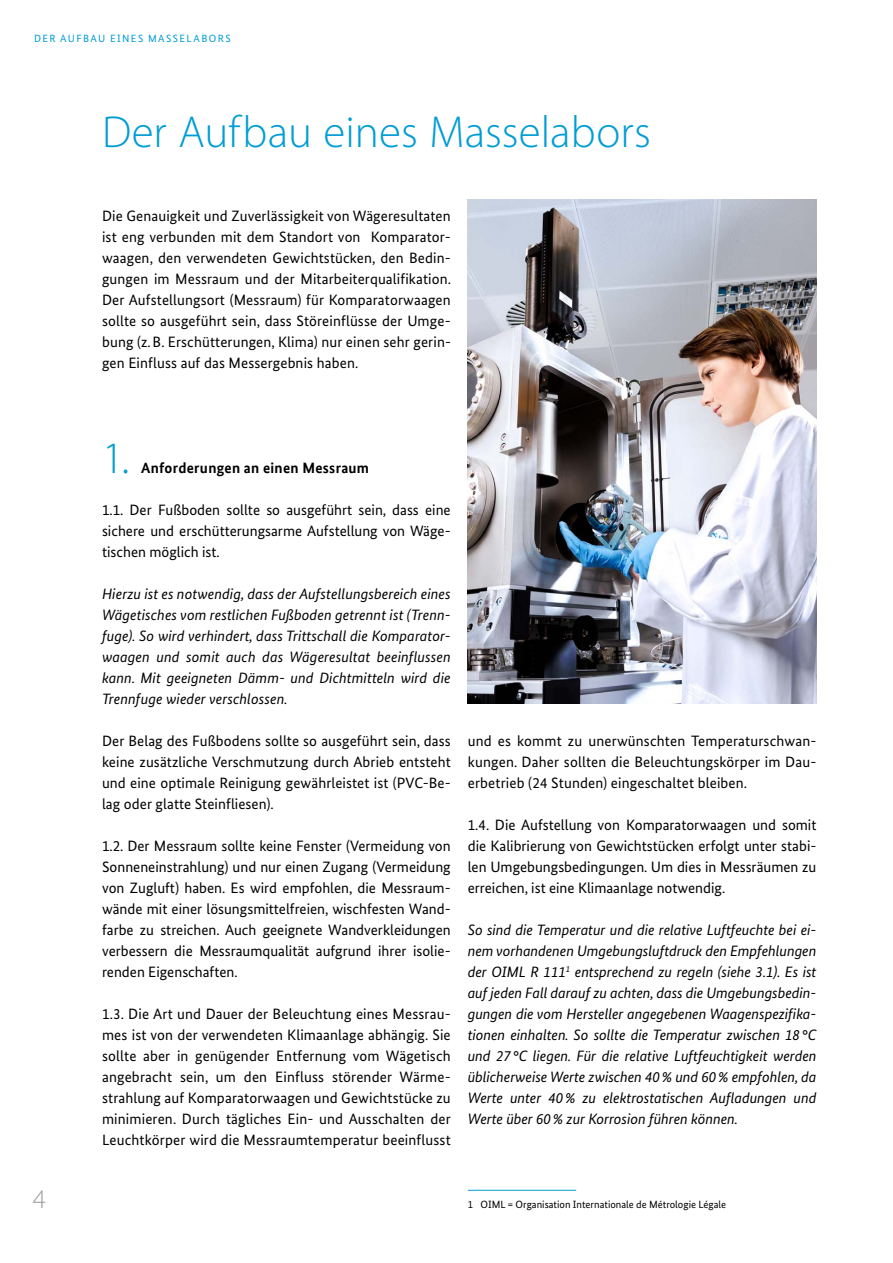
<style>
.page{position:relative;width:893px;height:1263px;background:#fff}
.page>*{position:absolute;margin:0;border:0;box-sizing:border-box;transform-origin:0 0}
.t1{font:300 45px "Myriad Pro";letter-spacing:.005em;color:#009dd4}
.t2{font:300 27px "Myriad Pro";color:#a0a1a1}
.t3{font:15px/21px "Bundes Sans";color:#000;text-align:justify}
.t4{font:italic 15px/21px "Bundes Sans";letter-spacing:-.005em;color:#000;text-align:justify}
.t5{font:700 15px "Bundes Sans Office";letter-spacing:.02em;color:#000}
.t6{font:10.5px "Bundes Sans";color:#000}
.t7{font:10.5px "Bundes Sans";color:#009dd4}
</style>
<div class="page">
<img style="left:468px;top:200px;width:348px;height:504px">
<hr style="left:468px;top:1190px;width:108px;height:1px;background:#009dd4">
<p class="t7" style="left:34px;top:32px;width:42px">Der Aufbau</p>
<p class="t7" style="left:110px;top:32px;width:8px">eines</p>
<p class="t7" style="left:148px;top:32px;width:19px">Masselabors</p>
<h1 class="t1" style="left:102px;top:105px;width:551px">Der Aufbau eines Masselabors</h1>
<h2 class="t2" style="left:33px;top:1182px;width:15px">4</h2>
<p class="t3" style="left:102px;top:205px;width:351px">Die Genauigkeit und Zuverlässigkeit von Wägeresultaten ist eng verbunden mit dem Standort von Komparator&shy;waagen, den verwendeten Gewichtstücken, den Bedin&shy;gungen im Messraum und der Mitarbeiterqualifikation.<br>Der Aufstellungsort (Messraum) für Komparatorwaagen sollte so ausgeführt sein, dass Störeinflüsse der Umge&shy;bung (z.B. Erschütterungen, Klima) nur einen sehr gerin&shy;gen Einfluss auf das Messergebnis haben.</p>
<h1 class="t1" style="left:102px;top:430px;width:29px">1.</h1>
<p class="t5" style="left:141px;top:459px;width:230px">Anforderungen an einen Messraum</p>
<p class="t3" style="left:102px;top:499px;width:350px;text-align:left">1.1. Der Fußboden sollte so ausgeführt sein, dass eine sichere und erschütterungsarme Aufstellung von Wäge&shy;tischen möglich ist.</p>
<p class="t4" style="left:102px;top:583px;width:350px">Hierzu ist es notwendig, dass der Aufstellungsbereich eines Wägetisches vom restlichen Fußboden getrennt ist (Trenn&shy;fuge). So wird verhindert, dass Trittschall die Komparator&shy;waagen und somit auch das Wägeresultat beeinflussen kann. Mit geeigneten Dämm- und Dichtmitteln wird die Trennfuge wieder verschlossen.</p>
<p class="t3" style="left:102px;top:730px;width:350px">Der Belag des Fußbodens sollte so ausgeführt sein, dass keine zusätzliche Verschmutzung durch Abrieb entsteht und eine optimale Reinigung gewährleistet ist (PVC-Be&shy;lag oder glatte Steinfliesen).</p>
<p class="t3" style="left:102px;top:835px;width:350px">1.2. Der Messraum sollte keine Fenster (Vermeidung von Sonneneinstrahlung) und nur einen Zugang (Vermeidung von Zugluft) haben. Es wird empfohlen, die Messraum&shy;wände mit einer lösungsmittelfreien, wischfesten Wand&shy;farbe zu streichen. Auch geeignete Wandverkleidungen verbessern die Messraumqualität aufgrund ihrer isolie&shy;renden Eigenschaften.</p>
<p class="t3" style="left:102px;top:1003px;width:350px">1.3. Die Art und Dauer der Beleuchtung eines Messrau&shy;mes ist von der verwendeten Klimaanlage abhängig. Sie sollte aber in genügender Entfernung vom Wägetisch angebracht sein, um den Einfluss störender Wärme&shy;strahlung auf Komparatorwaagen und Gewichtstücke zu minimieren. Durch tägliches Ein- und Ausschalten der Leuchtkörper wird die Messraumtemperatur beeinflusst</p>
<p class="t3" style="left:468px;top:730px;width:350px">und es kommt zu unerwünschten Temperaturschwan&shy;kungen. Daher sollten die Beleuchtungskörper im Dau&shy;erbetrieb (24 Stunden) eingeschaltet bleiben.</p>
<p class="t3" style="left:468px;top:814px;width:350px">1.4. Die Aufstellung von Komparatorwaagen und somit die Kalibrierung von Gewichtstücken erfolgt unter stabi&shy;len Umgebungsbedingungen. Um dies in Messräumen zu erreichen, ist eine Klimaanlage notwendig.</p>
<p class="t4" style="left:468px;top:919px;width:350px">So sind die Temperatur und die relative Luftfeuchte bei ei&shy;nem vorhandenen Umgebungsluftdruck den Empfehlungen der OIML R 111<sup>1</sup> entsprechend zu regeln (siehe 3.1). Es ist auf jeden Fall darauf zu achten, dass die Umgebungsbedin&shy;gungen die vom Hersteller angegebenen Waagenspezifika&shy;tionen einhalten. So sollte die Temperatur zwischen 18°C und 27°C liegen. Für die relative Luftfeuchtigkeit werden üblicherweise Werte zwischen 40% und 60% empfohlen, da Werte unter 40% zu elektrostatischen Aufladungen und Werte über 60% zur Korrosion führen können.</p>
<p class="t6" style="left:468px;top:1197px;width:260px">1 OIML = Organisation Internationale de Métrologie Légale</p>
</div>
